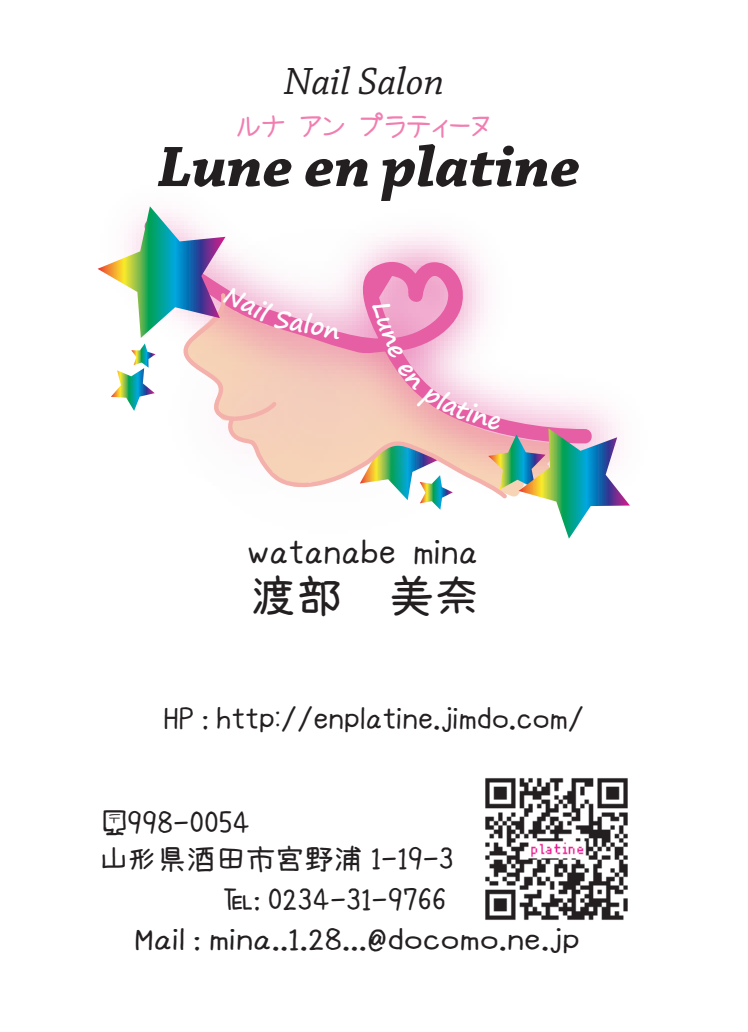
<style>
.page{position:relative;width:748px;height:1032px;background:#fff}
.page>*{position:absolute;margin:0;border:0;box-sizing:border-box;transform-origin:0 0}
.t1{font:italic 700 60px "Chaparral Pro";color:#231f20;scale:1.05 1}
.t2{font:44px "HONYA JI";color:#231f20;scale:1.05 1}
.t3{font:italic 40px "Chaparral Pro";color:#231f20}
.t4{font:32px "HONYA JI";color:#231f20;scale:1.05 1}
.t5{font:28px/35.6px "HONYA JI";color:#231f20;scale:1.05 1}
.t6{font:28px "HONYA JI";color:#231f20;scale:1.16 1}
.t7{font:28px "HONYA JI";color:#f17eb1}
</style>
<div class="page">
<img style="left:485px;top:778px;width:143px;height:142px">
<svg style="left:98px;top:206px;width:532px;height:333px"></svg>
<h3 class="t3" style="left:284px;top:59px;width:162px">Nail Salon</h3>
<p class="t7" style="left:236px;top:111px;width:256px">ルナ アン プラティーヌ</p>
<h1 class="t1" style="left:158px;top:132px;width:404px">Lune en platine</h1>
<p class="t4" style="left:247px;top:535px;width:221px">watanabe mina</p>
<h2 class="t2" style="left:250px;top:573px;width:221px">渡部　美奈</h2>
<p class="t5" style="left:163px;top:701px;width:402px">HP ： http://enplatine.jimdo.com/</p>
<p class="t5" style="left:99px;top:805px;width:340px">〒998-0054<br>山形県酒田市宮野浦 1-19-3</p>
<p class="t5" style="left:223px;top:881px;width:214px">℡： 0234-31-9766</p>
<p class="t6" style="left:134px;top:926px;width:386px">Mail ： mina..1.28...@docomo.ne.jp</p>
</div>
